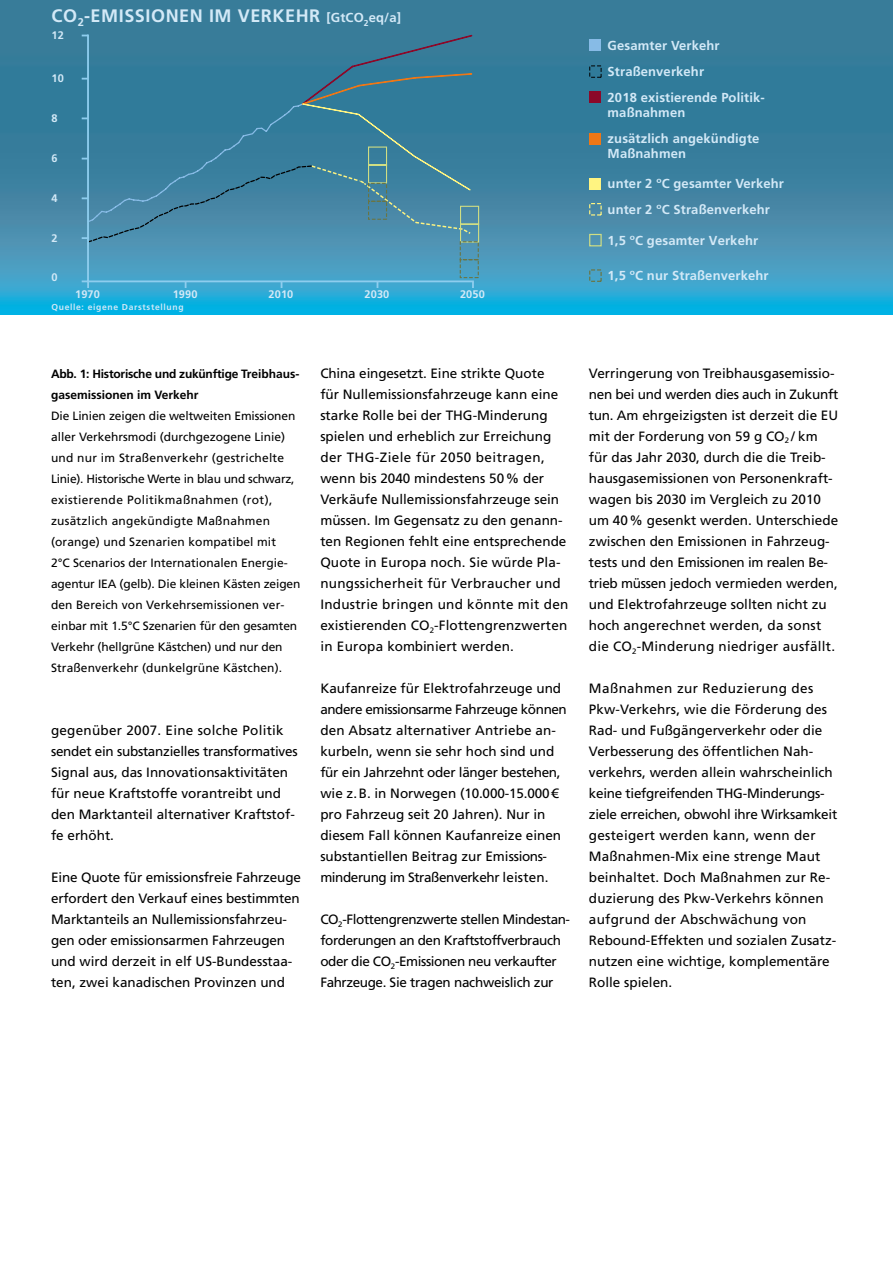
<style>
.page{position:relative;width:893px;height:1263px;background:#fff}
.page>*{position:absolute;margin:0;border:0;box-sizing:border-box;transform-origin:0 0}
.t1{font:700 18px "Frutiger LT Com";letter-spacing:.03em;color:#d3e9f7}
.t2{font:13.5px/21px "Frutiger LT Com";color:#000}
.t3{font:13.5px/21px "Frutiger LT Com";letter-spacing:-.03em;color:#000}
.t4{font:700 13.05px/26px "Frutiger LT Com";letter-spacing:.01em;color:#d3e9f7}
.t5{font:12px/21px "Frutiger LT Com";color:#000}
.t6{font:700 12px/21px "Frutiger LT Com";letter-spacing:-.02em;color:#000}
.t7{font:700 10.95px "Frutiger LT Com";letter-spacing:.01em;color:#d3e9f7}
.t8{font:700 8.55px "Frutiger LT Com";letter-spacing:.075em;color:#cfe7f7}
.s1{font-size:13.05px}
</style>
<div class="page">
<svg style="left:0;top:0;width:893px;height:315px;background:#3688a9"></svg>
<div style="left:590px;top:40px;width:11px;height:11px;background:#87bbe6"></div>
<div style="left:589px;top:65px;width:13px;height:13px;border:1px dashed #000"></div>
<div style="left:590px;top:92px;width:11px;height:11px;background:#8b0829"></div>
<div style="left:590px;top:178px;width:11px;height:11px;background:#fff481"></div>
<div style="left:589px;top:203px;width:13px;height:13px;border:1px dashed #fff481"></div>
<div style="left:589px;top:234px;width:13px;height:12px;border:1px solid #d0de83"></div>
<div style="left:589px;top:269px;width:13px;height:13px;border:1px dashed #6a7543"></div>
<div style="left:590px;top:133px;width:11px;height:11px;background:#ef7715"></div>
<svg style="left:352px;top:35px;width:120px;height:32px;background:#3b7592"></svg>
<div style="left:352px;top:35px;width:120px;height:32px;border:1px solid #8b0829"></div>
<hr style="left:87px;top:35px;width:2px;height:246px;background:#8ecdee">
<svg style="left:82px;top:66px;width:398px;height:222px;background:#4187a5"></svg>
<h1 class="t1" style="left:52px;top:5px;width:351px">CO<sub>2</sub>-EMISSIONEN IM VERKEHR <span class="s1">[GtCO</span><sub>2</sub><span class="s1">eq/a]</span></h1>
<p class="t7" style="left:52px;top:29px;width:14px">12</p>
<p class="t7" style="left:52px;top:72px;width:14px">10</p>
<p class="t7" style="left:52px;top:112px;width:8px">8</p>
<p class="t7" style="left:52px;top:152px;width:8px">6</p>
<p class="t7" style="left:52px;top:192px;width:8px">4</p>
<p class="t7" style="left:52px;top:231px;width:8px">2</p>
<p class="t7" style="left:52px;top:271px;width:8px">0</p>
<p class="t7" style="left:75px;top:287px;width:26px">1970</p>
<p class="t7" style="left:173px;top:287px;width:26px">1990</p>
<p class="t7" style="left:269px;top:287px;width:26px">2010</p>
<p class="t7" style="left:365px;top:287px;width:26px">2030</p>
<p class="t7" style="left:460px;top:287px;width:26px">2050</p>
<p class="t8" style="left:51px;top:302px;width:134px">Quelle: eigene Darststellung</p>
<p class="t4" style="left:608px;top:33px;width:159px">Gesamter Verkehr<br>Straßenverkehr<br>2018 existierende Politik-</p>
<p class="t4" style="left:608px;top:99px;width:153px">maßnahmen<br>zusätzlich angekündigte</p>
<p class="t4" style="left:608px;top:141px;width:80px">Maßnahmen</p>
<p class="t4" style="left:608px;top:171px;width:178px">unter 2 ºC gesamter Verkehr unter 2 ºC Straßenverkehr</p>
<p class="t4" style="left:608px;top:227px;width:152px">1,5 ºC gesamter Verkehr</p>
<p class="t4" style="left:608px;top:263px;width:162px">1,5 ºC nur Straßenverkehr</p>
<p class="t6" style="left:51px;top:363px;width:250px">Abb. 1: Historische und zukünftige Treibhaus&shy;gasemissionen im Verkehr</p>
<p class="t5" style="left:51px;top:405px;width:251px">Die Linien zeigen die weltweiten Emissionen aller Verkehrsmodi (durchgezogene Linie) und nur im Straßenverkehr (gestrichelte Linie). Historische Werte in blau und schwarz, existierende Politikmaßnahmen (rot), zusätzlich angekündigte Maßnahmen (orange) und Szenarien kompatibel mit<br>2°C Scenarios der Internationalen Energie&shy;agentur IEA (gelb). Die kleinen Kästen zeigen den Bereich von Verkehrsemissionen ver&shy;einbar mit 1.5°C Szenarien für den gesamten Verkehr (hellgrüne Kästchen) und nur den Straßenverkehr (dunkelgrüne Kästchen).</p>
<p class="t2" style="left:51px;top:719px;width:248px">gegenüber 2007. Eine solche Politik sendet ein substanzielles transformatives Signal aus, das Innovationsaktivitäten für neue Kraftstoffe vorantreibt und den Marktanteil alternativer Kraftstof&shy;fe erhöht.</p>
<p class="t2" style="left:51px;top:867px;width:251px">Eine Quote für emissionsfreie Fahrzeuge erfordert den Verkauf eines bestimmten Marktanteils an Nullemissionsfahrzeu&shy;gen oder emissionsarmen Fahrzeugen und wird derzeit in elf US-Bundesstaa&shy;ten, zwei kanadischen Provinzen und</p>
<p class="t2" style="left:320px;top:363px;width:249px">China eingesetzt. Eine strikte Quote<br>für Nullemissionsfahrzeuge kann eine starke Rolle bei der THG-Minderung spielen und erheblich zur Erreichung der THG-Ziele für 2050 beitragen, wenn bis 2040 mindestens 50% der Verkäufe Nullemissionsfahrzeuge sein müssen. Im Gegensatz zu den genann&shy;ten Regionen fehlt eine entsprechende Quote in Europa noch. Sie würde Pla&shy;nungssicherheit für Verbraucher und Industrie bringen und könnte mit den existierenden CO<sub>2</sub>-Flottengrenzwerten in Europa kombiniert werden.</p>
<p class="t2" style="left:320px;top:677px;width:248px">Kaufanreize für Elektrofahrzeuge und andere emissionsarme Fahrzeuge können den Absatz alternativer Antriebe an&shy;kurbeln, wenn sie sehr hoch sind und für ein Jahrzehnt oder länger bestehen, wie z.B. in Norwegen (10.000-15.000€ pro Fahrzeug seit 20 Jahren). Nur in diesem Fall können Kaufanreize einen substantiellen Beitrag zur Emissions&shy;minderung im Straßenverkehr leisten.</p>
<p class="t3" style="left:320px;top:908px;width:251px">CO<sub>2</sub>-Flottengrenzwerte stellen Mindestan&shy;forderungen an den Kraftstoffverbrauch oder die CO<sub>2</sub>-Emissionen neu verkaufter Fahrzeuge. Sie tragen nachweislich zur</p>
<p class="t2" style="left:589px;top:362px;width:251px">Verringerung von Treibhausgasemissio&shy;nen bei und werden dies auch in Zukunft tun. Am ehrgeizigsten ist derzeit die EU mit der Forderung von 59 g CO<sub>2</sub> / km für das Jahr 2030, durch die die Treib&shy;hausgasemissionen von Personenkraft&shy;wagen bis 2030 im Vergleich zu 2010 um 40% gesenkt werden. Unterschiede zwischen den Emissionen in Fahrzeug&shy;tests und den Emissionen im realen Be&shy;trieb müssen jedoch vermieden werden, und Elektrofahrzeuge sollten nicht zu hoch angerechnet werden, da sonst die CO<sub>2</sub>-Minderung niedriger ausfällt.</p>
<p class="t2" style="left:589px;top:677px;width:250px">Maßnahmen zur Reduzierung des Pkw-Verkehrs, wie die Förderung des Rad- und Fußgängerverkehr oder die Verbesserung des öffentlichen Nah&shy;verkehrs, werden allein wahrscheinlich keine tiefgreifenden THG-Minderungs&shy;ziele erreichen, obwohl ihre Wirksamkeit gesteigert werden kann, wenn der Maßnahmen-Mix eine strenge Maut beinhaltet. Doch Maßnahmen zur Re&shy;duzierung des Pkw-Verkehrs können aufgrund der Abschwächung von Rebound-Effekten und sozialen Zusatz&shy;nutzen eine wichtige, komplementäre Rolle spielen.</p>
</div>
